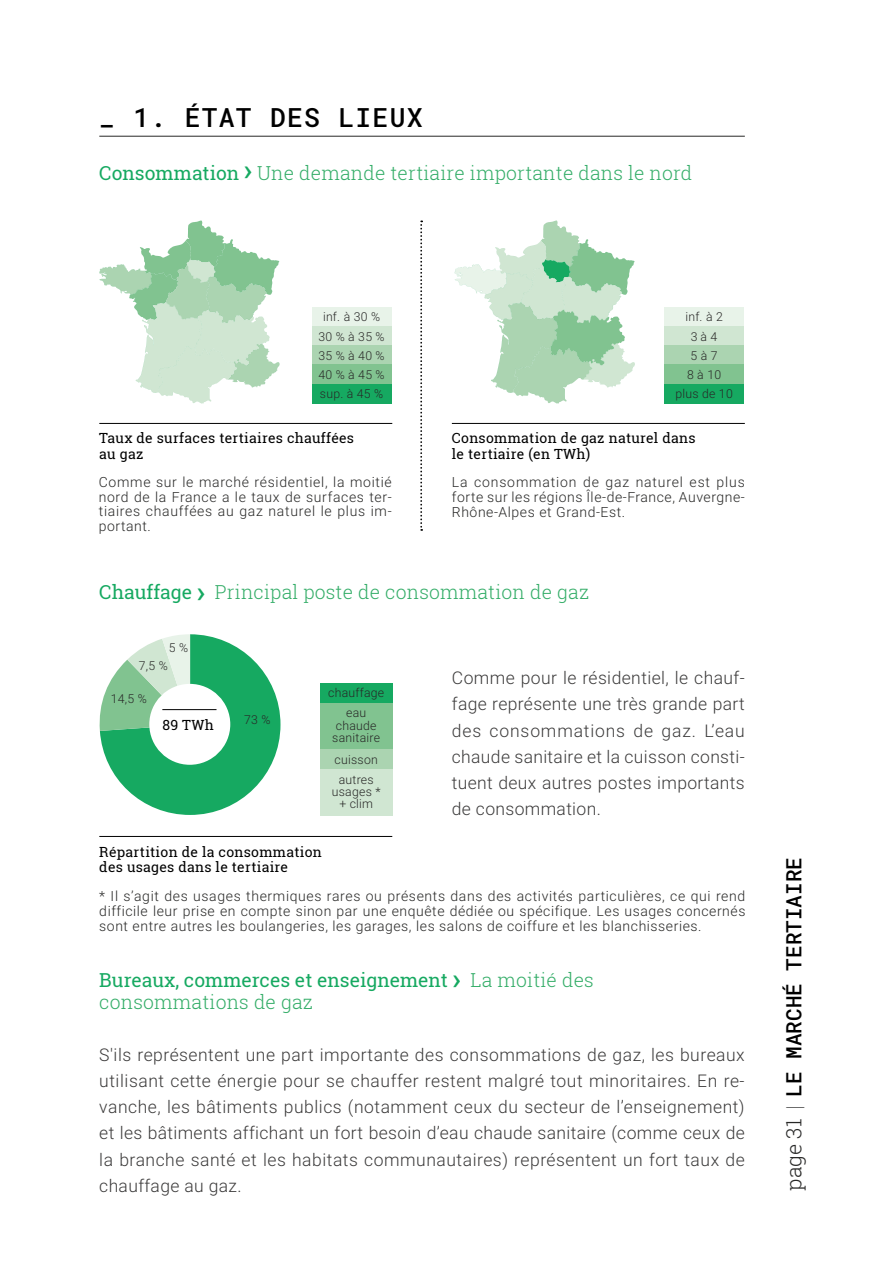
<style>
.page{position:relative;width:869px;height:1265px;background:#fff}
.page>*{position:absolute;margin:0;border:0;box-sizing:border-box;transform-origin:0 0}
.t1{font:500 26.25px "Roboto Mono";letter-spacing:.05em;color:#000}
.t2{font:500 21px "Roboto Mono";color:#000}
.t3{font:300 19.25px "Roboto Slab";letter-spacing:.01em;color:#34ad68}
.t4{font:19.25px/22.8px "Roboto Slab";color:#16a961}
.t5{font:300 17.5px/26.2px "Roboto";letter-spacing:.02em;color:#3c3b3b;text-align:justify}
.t6{font:300 14px/14.9px "Roboto";letter-spacing:.04em;color:#282827;text-align:justify}
.t7{font:14px/15.8px "Roboto Slab";letter-spacing:.02em;color:#000}
.t8{font:300 12.25px/19.2px "Roboto";letter-spacing:.02em;color:#282827;text-align:center}
.s1{font-weight:400;color:#16a961}
.s2{font-family:"Roboto Mono";font-weight:500;font-size:29.75px;color:#16a961}
.s3{font-family:"Roboto Mono";font-weight:500;font-size:29.75px}
.s4{font-weight:300;color:#34ad68}
.s5{font-family:"Roboto Slab";font-weight:300;color:#282827}
.s6{font-weight:100}
</style>
<div class="page">
<hr style="left:99px;top:136px;width:645px;height:1px;background:#282827">
<hr style="left:99px;top:423px;width:293px;height:1px;background:#000">
<hr style="left:99px;top:836px;width:293px;height:1px;background:#000">
<svg style="left:99px;top:221px;width:181px;height:183px"></svg>
<hr style="left:451px;top:423px;width:293px;height:1px;background:#000">
<svg style="left:454px;top:221px;width:181px;height:183px"></svg>
<svg style="left:420px;top:221px;width:2px;height:310px"></svg>
<svg style="left:99px;top:634px;width:181px;height:181px"></svg>
<div style="left:149px;top:684px;width:81px;height:81px;background:#fff;border-radius:50%"></div>
<div style="left:320px;top:683px;width:72px;height:20px;background:#16a961"></div>
<div style="left:320px;top:703px;width:72px;height:47px;background:#81c390"></div>
<div style="left:320px;top:750px;width:72px;height:19px;background:#abd4b1"></div>
<div style="left:320px;top:769px;width:72px;height:47px;background:#d0e6d2"></div>
<div style="left:664px;top:307px;width:79px;height:20px;background:#e8f3e9"></div>
<div style="left:664px;top:327px;width:79px;height:19px;background:#d0e6d2"></div>
<div style="left:664px;top:346px;width:79px;height:19px;background:#abd4b1"></div>
<div style="left:664px;top:365px;width:79px;height:19px;background:#81c390"></div>
<div style="left:664px;top:384px;width:79px;height:20px;background:#16a961"></div>
<div style="left:312px;top:307px;width:79px;height:20px;background:#e8f3e9"></div>
<div style="left:312px;top:327px;width:79px;height:19px;background:#d0e6d2"></div>
<div style="left:312px;top:346px;width:79px;height:19px;background:#abd4b1"></div>
<div style="left:312px;top:365px;width:79px;height:19px;background:#81c390"></div>
<div style="left:312px;top:384px;width:79px;height:20px;background:#16a961"></div>
<hr style="left:162px;top:709px;width:54px;height:1px;background:#000">
<h1 class="t1" style="left:99px;top:99px;width:324px">_ 1. ÉTAT DES LIEUX</h1>
<p class="t3" style="left:99px;top:159px;width:594px"><span class="s1">Consommation</span><span class="s2">›</span>Une demande tertiaire importante dans le nord</p>
<p class="t8" style="left:318px;top:307px;width:68px">inf. à 30 %<br>30 % à 35 %<br>35 % à 40 %<br>40 % à 45 % sup. à 45 %</p>
<p class="t7" style="left:99px;top:430px;width:256px">Taux de surfaces tertiaires chauffées au gaz</p>
<p class="t8" style="left:675px;top:307px;width:59px">inf. à 2<br>3 à 4<br>5 à 7<br>8 à 10 plus de 10</p>
<p class="t7" style="left:451px;top:430px;width:245px">Consommation de gaz naturel dans le tertiaire (en TWh)</p>
<p class="t6" style="left:99px;top:474px;width:294px">Comme sur le marché résidentiel, la moitié nord de la France a le taux de surfaces ter&shy;tiaires chauffées au gaz naturel le plus im&shy;portant.</p>
<p class="t6" style="left:451px;top:474px;width:294px">La consommation de gaz naturel est plus forte sur les régions Île-de-France, Auvergne-Rhône-Alpes et Grand-Est.</p>
<p class="t3" style="left:99px;top:579px;width:491px"><span class="s1">Chauffage</span><span class="s2">›</span> Principal poste de consommation de gaz</p>
<p class="t8" style="left:169px;top:638px;width:21px">5 %</p>
<p class="t8" style="left:139px;top:655px;width:30px">7,5 %</p>
<p class="t8" style="left:111px;top:688px;width:37px">14,5 %</p>
<p class="t7" style="left:162px;top:717px;width:53px">89 TWh</p>
<p class="t8" style="left:244px;top:709px;width:28px">73 %</p>
<p class="t8" style="left:328px;top:683px;width:58px;line-height:19.8px">chauffage eau</p>
<p class="t8" style="left:332px;top:719px;width:49px;line-height:12.2px;text-align:left">chaude sanitaire</p>
<p class="t8" style="left:334px;top:749px;width:45px;line-height:19.8px">cuisson autres</p>
<p class="t8" style="left:332px;top:785px;width:50px;line-height:12.2px">usages * + clim</p>
<p class="t7" style="left:99px;top:843px;width:224px">Répartition de la consommation des usages dans le tertiaire</p>
<p class="t5" style="left:451px;top:664px;width:294px">Comme pour le résidentiel, le chauf&shy;fage représente une très grande part des consommations de gaz. L’eau chaude sanitaire et la cuisson consti&shy;tuent deux autres postes importants de consommation.</p>
<p class="t6" style="left:99px;top:888px;width:647px">* Il s’agit des usages thermiques rares ou présents dans des activités particulières, ce qui rend difficile leur prise en compte sinon par une enquête dédiée ou spécifique. Les usages concernés sont entre autres les boulangeries, les garages, les salons de coiffure et les blanchisseries.</p>
<p class="t4" style="left:99px;top:968px;width:496px">Bureaux, commerces et enseignement<span class="s3">›</span> <span class="s4">La moitié des consommations de gaz</span></p>
<p class="t5" style="left:99px;top:1041px;width:646px">S'ils représentent une part importante des consommations de gaz, les bureaux utilisant cette énergie pour se chauffer restent malgré tout minoritaires. En re&shy;vanche, les bâtiments publics (notamment ceux du secteur de l’enseignement) et les bâtiments affichant un fort besoin d’eau chaude sanitaire (comme ceux de la branche santé et les habitats communautaires) représentent un fort taux de chauffage au gaz.</p>
<p class="t2" style="left:779px;top:1191px;width:335px;rotate:-90deg"><span class="s5">page 31</span> <span class="s6">|</span> LE MARCHÉ TERTIAIRE</p>
</div>
